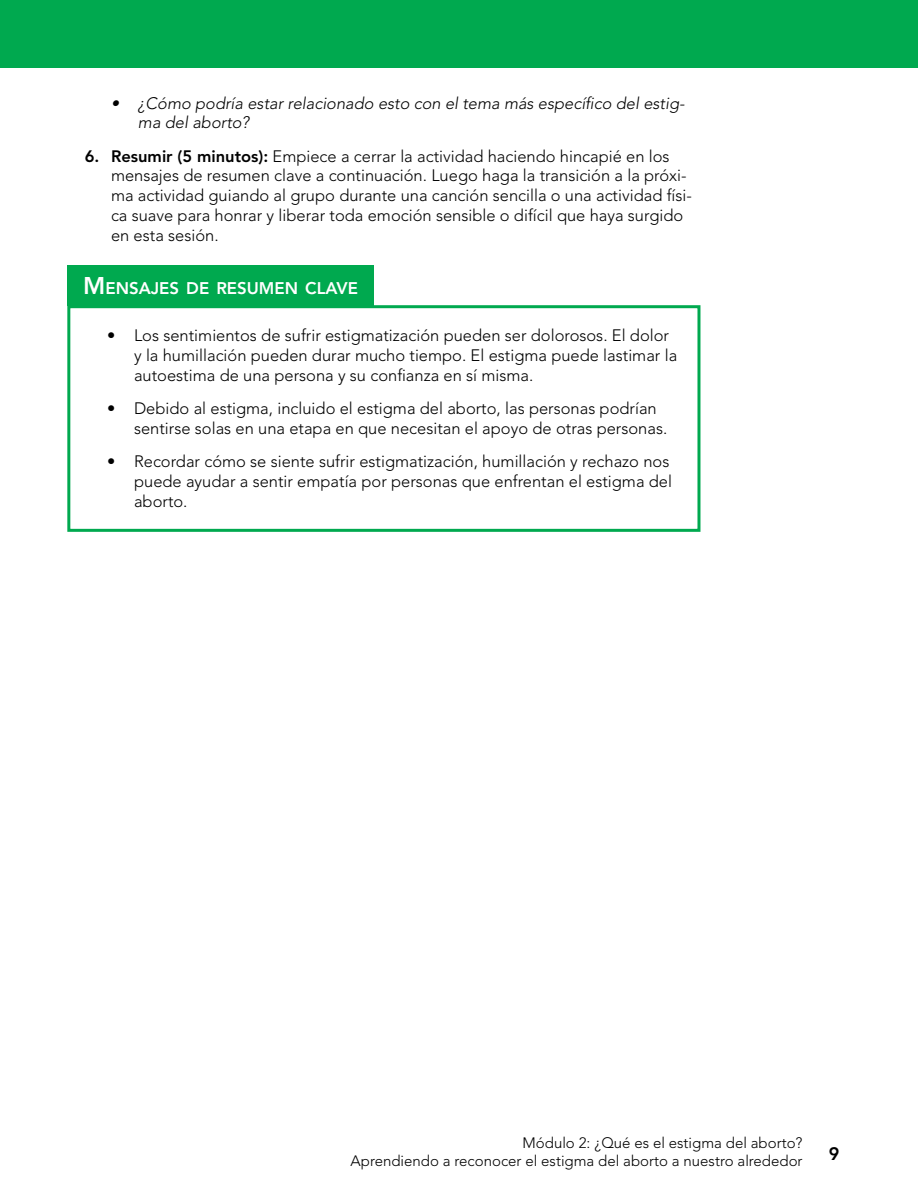
<style>
.page{position:relative;width:918px;height:1188px;background:#fff}
.page>*{position:absolute;margin:0;border:0;box-sizing:border-box;transform-origin:0 0}
.t1{font:800 18px "Avenir LT Std";color:#000}
.t2{font:800 16.8px "Avenir LT Std";color:#fff}
.t3{font:300 16.5px/19.8px "Avenir LT Std";color:#000}
.t4{font:italic 300 16.5px/19.8px "Avenir LT Std";color:#000}
.t5{font:300 15px/18px "Avenir LT Std";color:#000;text-align:right}
.s1{font-weight:800}
.s2{font-size:24px}
</style>
<div class="page">
<div style="left:0;top:0;width:918px;height:68px;background:#00a94f"></div>
<div style="left:67px;top:305px;width:633px;height:227px;border:3px solid #00a94f"></div>
<div style="left:67px;top:265px;width:307px;height:40px;background:#00a94f"></div>
<p class="t4" style="left:138px;top:93px;width:548px;text-indent:-27px">• ¿Cómo podría estar relacionado esto con el tema más específico del estig&shy;ma del aborto?</p>
<p class="t3" style="left:111px;top:146px;width:583px;text-indent:-26px"><span class="s1">6. Resumir (5 minutos):</span> Empiece a cerrar la actividad haciendo hincapié en los mensajes de resumen clave a continuación. Luego haga la transición a la próxi&shy;ma actividad guiando al grupo durante una canción sencilla o una actividad físi&shy;ca suave para honrar y liberar toda emoción sensible o difícil que haya surgido en esta sesión.</p>
<p class="t2" style="left:83px;top:278px;width:276px"><span class="s2">M</span> ENSAJES DE RESUMEN CLAVE</p>
<p class="t3" style="left:134px;top:325px;width:545px;text-indent:-27px">• Los sentimientos de sufrir estigmatización pueden ser dolorosos. El dolor y la humillación pueden durar mucho tiempo. El estigma puede lastimar la autoestima de una persona y su confianza en sí misma.</p>
<p class="t3" style="left:134px;top:398px;width:535px;text-indent:-27px">• Debido al estigma, incluido el estigma del aborto, las personas podrían sentirse solas en una etapa en que necesitan el apoyo de otras personas.</p>
<p class="t3" style="left:134px;top:451px;width:540px;text-indent:-27px">• Recordar cómo se siente sufrir estigmatización, humillación y rechazo nos puede ayudar a sentir empatía por personas que enfrentan el estigma del aborto.</p>
<p class="t5" style="left:351px;top:1134px;width:453px">Módulo 2: ¿Qué es el estigma del aborto?<br>Aprendiendo a reconocer el estigma del aborto a nuestro alrededor</p>
<p class="t1" style="left:829px;top:1143px;width:12px">9</p>
</div>
